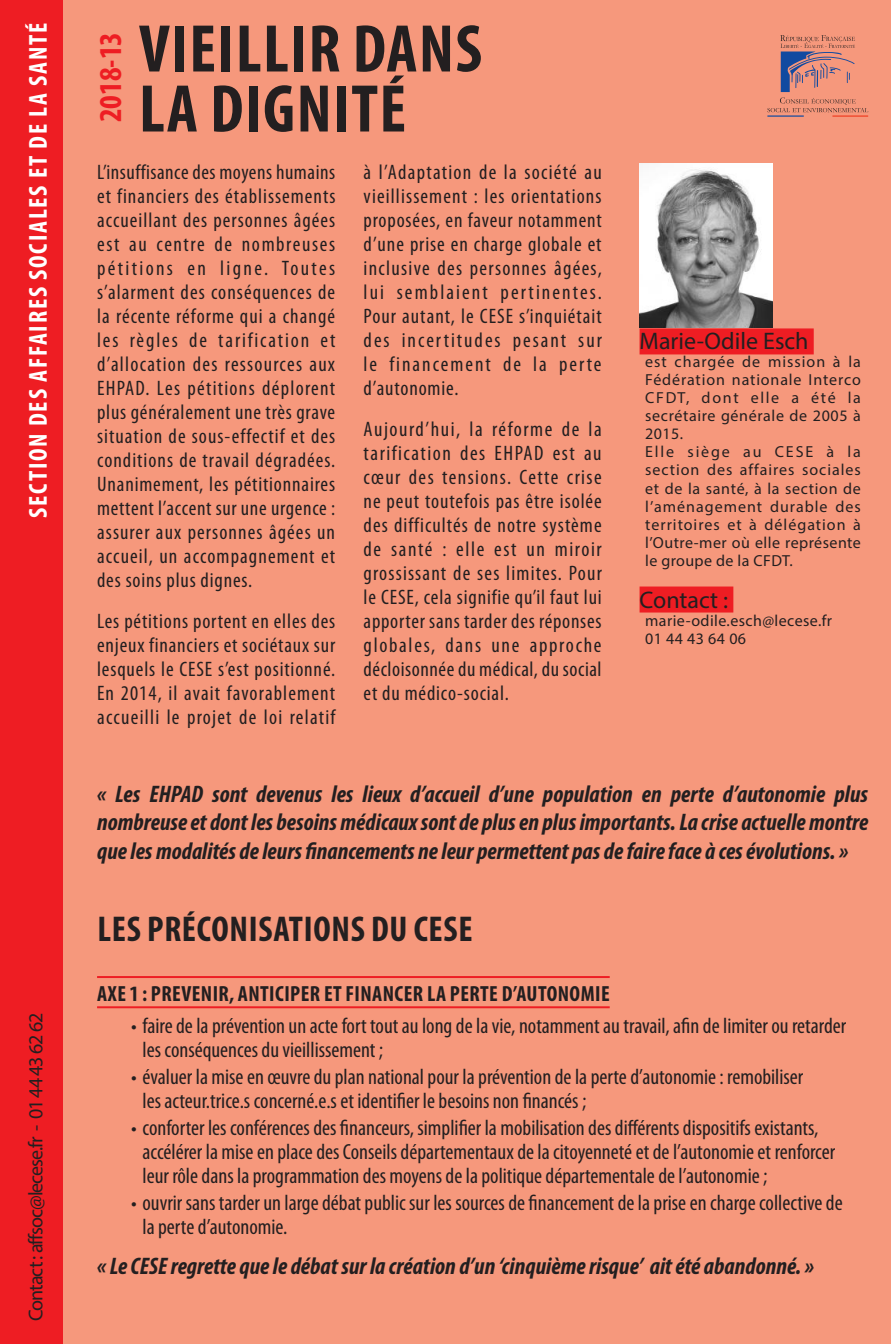
<style>
.page{position:relative;width:891px;height:1344px;background:#fff}
.page>*{position:absolute;margin:0;border:0;box-sizing:border-box;transform-origin:0 0}
.Titre_sur_4_et_5_lig{font:700 condensed 68px "Myriad Pro";letter-spacing:.02em;color:#231f20}
.proposition_gros_tit{font:700 condensed 36px "Myriad Pro";letter-spacing:.02em;color:#231f20}
.t1{font:700 condensed 32px "Myriad Pro";color:#ee1d23}
.denomination_section{font:700 condensed 26px "Myriad Pro";letter-spacing:.07em;color:#fff}
.propotions_1{font:italic 700 condensed 24px/28.8px "Myriad Pro";color:#231f20;text-align:justify}
.rapporteur{font:24px "Myriad Pro";color:#231f20}
.t2{font:condensed 22px/24px "Myriad Pro";color:#231f20}
.proposition_gros_tit-2{font:700 condensed 22px "Myriad Pro";letter-spacing:.02em;color:#231f20}
.constat_alinéa_lettr{font:condensed 21px/24px "Myriad Pro";letter-spacing:.055em;color:#231f20;text-align:justify}
.contact_section_donn{font:20px "Myriad Pro";letter-spacing:-.05em;color:#231f20}
.contact_section_donn-2{font:16px/18px "Myriad Pro";letter-spacing:.03em;color:#231f20;text-align:justify}
</style>
<div class="page">
<div style="left:63px;top:0;width:827px;height:1344px;background:#f6987c"></div>
<hr style="left:767px;top:115px;width:36px;height:2px;background:#114aa0">
<hr style="left:832px;top:115px;width:35px;height:2px;background:#ef3e22">
<svg style="left:767px;top:35px;width:100px;height:77px;background:#d38a7c"></svg>
<div style="left:639px;top:328px;width:174px;height:26px;background:#ee1d23"></div>
<div style="left:639px;top:586px;width:94px;height:26px;background:#ee1d23"></div>
<img style="left:639px;top:163px;width:133px;height:164px">
<div style="left:0;top:0;width:63px;height:1344px;background:#ee1d23"></div>
<hr style="left:97px;top:976px;width:512px;height:2px;background:#ee1d23">
<hr style="left:97px;top:1006px;width:512px;height:2px;background:#ee1d23">
<p class="denomination_section" style="left:22px;top:518px;width:497px;rotate:-90deg">SECTION DES AFFAIRES SOCIALES ET DE LA SANTÉ</p>
<p class="contact_section_donn" style="left:23px;top:1321px;width:310px;rotate:-90deg">Contact : affsoc@lecese.fr - 01 44 43 62 62</p>
<p class="Titre_sur_4_et_5_lig" style="left:139px;top:6px;width:344px">VIEILLIR DANS</p>
<p class="t1" style="left:90px;top:122px;width:92px;rotate:-90deg">2018-13</p>
<p class="Titre_sur_4_et_5_lig" style="left:139px;top:66px;width:269px">LA DIGNITÉ</p>
<p class="constat_alinéa_lettr" style="left:97px;top:160px;width:240px">L’insuffisance des moyens humains et financiers des établissements accueillant des personnes âgées est au centre de nombreuses pétitions en ligne. Toutes s’alarment des conséquences de la récente réforme qui a changé les règles de tarification et d’allocation des ressources aux EHPAD. Les pétitions déplorent plus généralement une très grave situation de sous-effectif et des conditions de travail dégradées.<br>Unanimement, les pétitionnaires mettent l’accent sur une urgence : assurer aux personnes âgées un accueil, un accompagnement et des soins plus dignes.</p>
<p class="constat_alinéa_lettr" style="left:97px;top:609px;width:240px">Les pétitions portent en elles des enjeux financiers et sociétaux sur lesquels le CESE s’est positionné.<br>En 2014, il avait favorablement accueilli le projet de loi relatif</p>
<p class="constat_alinéa_lettr" style="left:363px;top:160px;width:240px">à l’Adaptation de la société au vieillissement : les orientations proposées, en faveur notamment d’une prise en charge globale et inclusive des personnes âgées, lui semblaient pertinentes.<br>Pour autant, le CESE s’inquiétait des incertitudes pesant sur le financement de la perte d’autonomie.</p>
<p class="constat_alinéa_lettr" style="left:363px;top:417px;width:240px">Aujourd’hui, la réforme de la tarification des EHPAD est au cœur des tensions. Cette crise ne peut toutefois pas être isolée des difficultés de notre système de santé : elle est un miroir grossissant de ses limites. Pour le CESE, cela signifie qu’il faut lui apporter sans tarder des réponses globales, dans une approche décloisonnée du médical, du social et du médico-social.</p>
<p class="rapporteur" style="left:639px;top:327px;width:170px">Marie-Odile Esch</p>
<p class="contact_section_donn-2" style="left:645px;top:353px;width:217px">est chargée de mission à la Fédération nationale Interco CFDT, dont elle a été la secrétaire générale de 2005 à 2015.</p>
<p class="contact_section_donn-2" style="left:645px;top:443px;width:217px">Elle siège au CESE à la section des affaires sociales et de la santé, à la section de l’aménagement durable des territoires et à délégation à l’Outre-mer où elle représente le groupe de la CFDT.</p>
<p class="rapporteur" style="left:639px;top:585px;width:90px">Contact :</p>
<p class="contact_section_donn-2" style="left:645px;top:611px;width:188px">marie-odile.esch@lecese.fr</p>
<p class="contact_section_donn-2" style="left:645px;top:629px;width:102px">01 44 43 64 06</p>
<p class="propotions_1" style="left:97px;top:778px;width:772px">« Les EHPAD sont devenus les lieux d’accueil d’une population en perte d’autonomie plus nombreuse et dont les besoins médicaux sont de plus en plus importants. La crise actuelle montre que les modalités de leurs financements ne leur permettent pas de faire face à ces évolutions. »</p>
<p class="proposition_gros_tit" style="left:97px;top:906px;width:376px">LES PRÉCONISATIONS DU CESE</p>
<p class="proposition_gros_tit-2" style="left:97px;top:979px;width:513px">AXE 1 : PREVENIR, ANTICIPER ET FINANCER LA PERTE D’AUTONOMIE</p>
<p class="t2" style="left:142px;top:1013px;width:705px;text-indent:-11px">• faire de la prévention un acte fort tout au long de la vie, notamment au travail, afin de limiter ou retarder les conséquences du vieillissement ;</p>
<p class="t2" style="left:142px;top:1064px;width:662px;text-indent:-11px">• évaluer la mise en œuvre du plan national pour la prévention de la perte d’autonomie : remobiliser les acteur.trice.s concerné.e.s et identifier le besoins non financés ;</p>
<p class="t2" style="left:142px;top:1115px;width:694px;text-indent:-11px">• conforter les conférences des financeurs, simplifier la mobilisation des différents dispositifs existants, accélérer la mise en place des Conseils départementaux de la citoyenneté et de l’autonomie et renforcer leur rôle dans la programmation des moyens de la politique départementale de l’autonomie ;</p>
<p class="t2" style="left:142px;top:1190px;width:701px;text-indent:-11px">• ouvrir sans tarder un large débat public sur les sources de financement de la prise en charge collective de la perte d’autonomie.</p>
<p class="propotions_1" style="left:97px;top:1251px;width:718px">« Le CESE regrette que le débat sur la création d’un ‘cinquième risque’ ait été abandonné. »</p>
</div>
